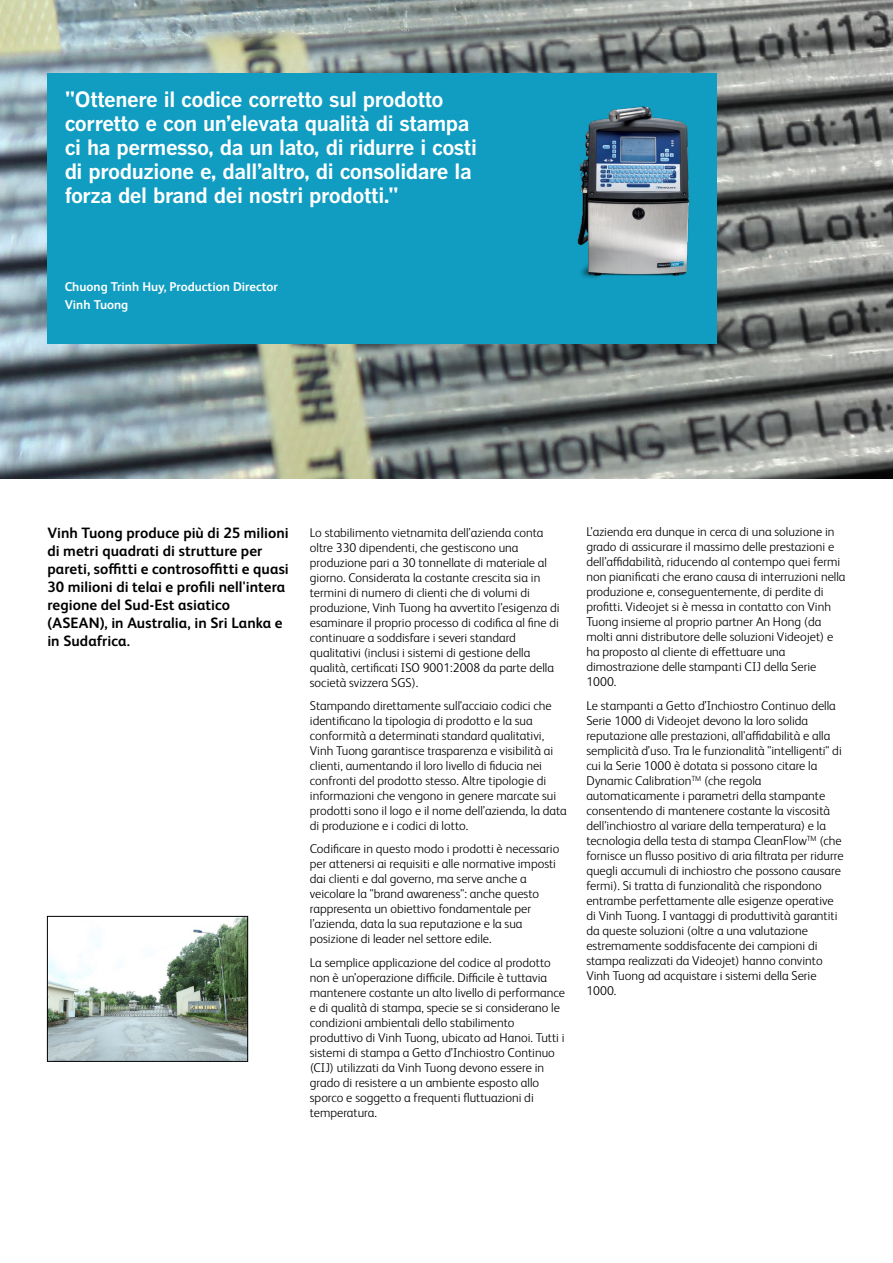
<style>
.page{position:relative;width:893px;height:1263px;background:#fff}
.page>*{position:absolute;margin:0;border:0;box-sizing:border-box;transform-origin:0 0}
.t1{font:700 21px/24px "Benton Gothic";letter-spacing:-.02em;color:#fff}
.t2{font:700 15px/18px "FS Albert Pro";color:#000}
.t3{font:300 12.75px/15px "FS Albert Pro";color:#000}
.t4{font:700 12.75px/18px "FS Albert Pro";color:#fff}
</style>
<div class="page">
<img style="left:0;top:0;width:893px;height:478px">
<div style="left:47px;top:73px;width:670px;height:270px;background:#109dc1"></div>
<img style="left:49px;top:918px;width:197px;height:141px">
<div style="left:47px;top:916px;width:201px;height:145px;border:1px solid #000"></div>
<img style="left:577px;top:106px;width:113px;height:172px">
<h1 class="t1" style="left:65px;top:88px;width:414px">"Ottenere il codice corretto sul prodotto corretto e con un’elevata qualità di stampa ci ha permesso, da un lato, di ridurre i costi di produzione e, dall’altro, di consolidare la forza del brand dei nostri prodotti."</h1>
<p class="t4" style="left:65px;top:277px;width:215px">Chuong Trinh Huy, Production Director<br>Vinh Tuong</p>
<p class="t2" style="left:47px;top:523px;width:243px">Vinh Tuong produce più di 25 milioni di metri quadrati di strutture per pareti, soffitti e controsoffitti e quasi 30 milioni di telai e profili nell'intera regione del Sud-Est asiatico (ASEAN), in Australia, in Sri Lanka e in Sudafrica.</p>
<p class="t3" style="left:310px;top:524px;width:251px">Lo stabilimento vietnamita dell’azienda conta oltre 330 dipendenti, che gestiscono una produzione pari a 30 tonnellate di materiale al giorno. Considerata la costante crescita sia in termini di numero di clienti che di volumi di produzione, Vinh Tuong ha avvertito l’esigenza di esaminare il proprio processo di codifica al fine di continuare a soddisfare i severi standard qualitativi (inclusi i sistemi di gestione della qualità, certificati ISO 9001:2008 da parte della società svizzera SGS).</p>
<p class="t3" style="left:310px;top:697px;width:258px">Stampando direttamente sull'acciaio codici che identificano la tipologia di prodotto e la sua conformità a determinati standard qualitativi, Vinh Tuong garantisce trasparenza e visibilità ai clienti, aumentando il loro livello di fiducia nei confronti del prodotto stesso. Altre tipologie di informazioni che vengono in genere marcate sui prodotti sono il logo e il nome dell’azienda, la data di produzione e i codici di lotto.</p>
<p class="t3" style="left:310px;top:841px;width:251px">Codificare in questo modo i prodotti è necessario per attenersi ai requisiti e alle normative imposti dai clienti e dal governo, ma serve anche a veicolare la "brand awareness": anche questo rappresenta un obiettivo fondamentale per l’azienda, data la sua reputazione e la sua posizione di leader nel settore edile.</p>
<p class="t3" style="left:310px;top:954px;width:257px">La semplice applicazione del codice al prodotto non è un’operazione difficile. Difficile è tuttavia mantenere costante un alto livello di performance e di qualità di stampa, specie se si considerano le condizioni ambientali dello stabilimento produttivo di Vinh Tuong, ubicato ad Hanoi. Tutti i sistemi di stampa a Getto d’Inchiostro Continuo (CIJ) utilizzati da Vinh Tuong devono essere in grado di resistere a un ambiente esposto allo sporco e soggetto a frequenti fluttuazioni di temperatura.</p>
<p class="t3" style="left:586px;top:524px;width:261px">L’azienda era dunque in cerca di una soluzione in grado di assicurare il massimo delle prestazioni e dell’affidabilità, riducendo al contempo quei fermi non pianificati che erano causa di interruzioni nella produzione e, conseguentemente, di perdite di profitti. Videojet si è messa in contatto con Vinh Tuong insieme al proprio partner An Hong (da molti anni distributore delle soluzioni Videojet) e ha proposto al cliente di effettuare una dimostrazione delle stampanti CIJ della Serie 1000.</p>
<p class="t3" style="left:586px;top:697px;width:259px">Le stampanti a Getto d’Inchiostro Continuo della Serie 1000 di Videojet devono la loro solida reputazione alle prestazioni, all'affidabilità e alla semplicità d’uso. Tra le funzionalità "intelligenti" di cui la Serie 1000 è dotata si possono citare la Dynamic Calibration<sup>TM</sup> (che regola automaticamente i parametri della stampante consentendo di mantenere costante la viscosità dell’inchiostro al variare della temperatura) e la tecnologia della testa di stampa CleanFlow<sup>TM</sup> (che fornisce un flusso positivo di aria filtrata per ridurre quegli accumuli di inchiostro che possono causare fermi). Si tratta di funzionalità che rispondono entrambe perfettamente alle esigenze operative di Vinh Tuong. I vantaggi di produttività garantiti da queste soluzioni (oltre a una valutazione estremamente soddisfacente dei campioni di stampa realizzati da Videojet) hanno convinto Vinh Tuong ad acquistare i sistemi della Serie 1000.</p>
</div>
